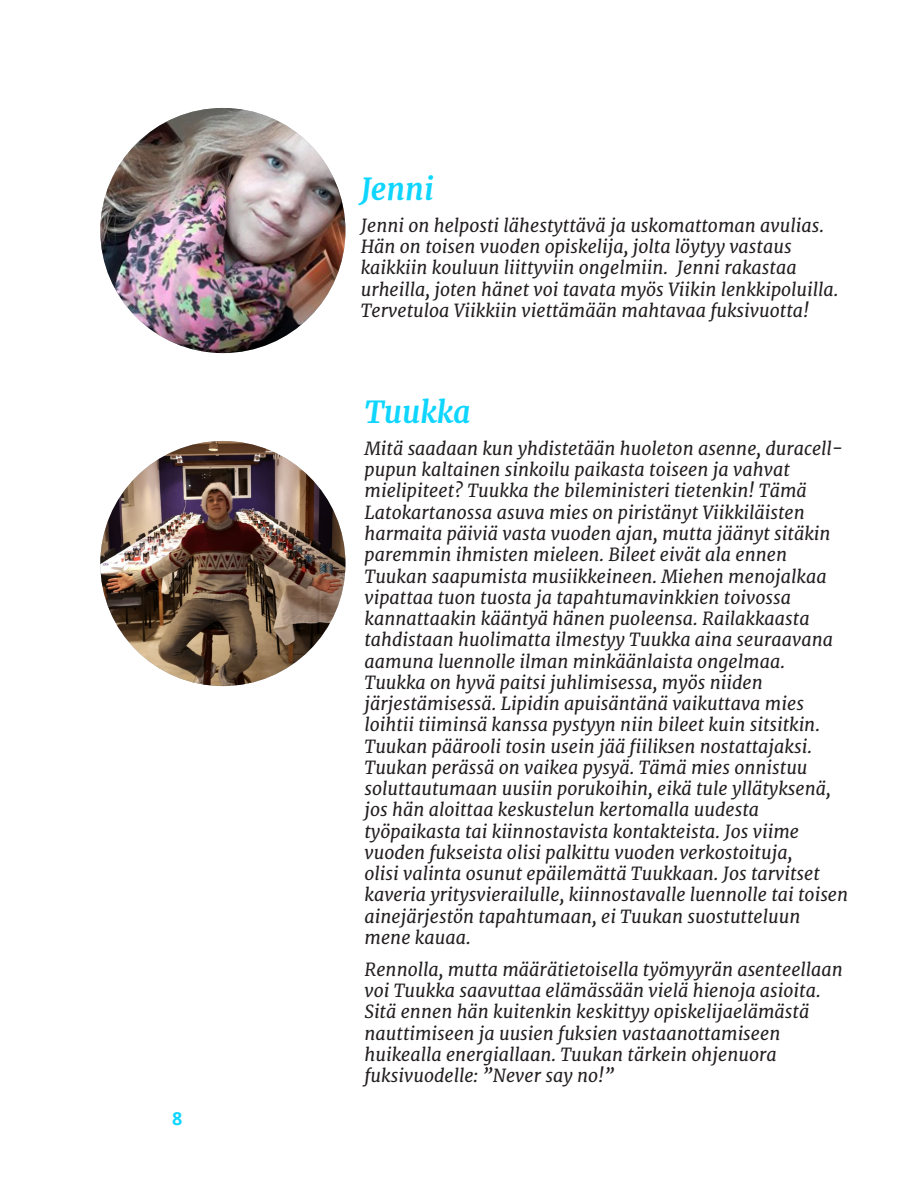
<style>
.page{position:relative;width:918px;height:1188px;background:#fff}
.page>*{position:absolute;margin:0;border:0;box-sizing:border-box;transform-origin:0 0}
.Short_Blurb_Header{font:italic 700 30px "Merriweather";color:#0fd6ff}
.Body_Text_-_Left{font:italic 18px/21.3px "Merriweather";color:#231f20}
.Editor_s_Position{font:700 18px "Open Sans";color:#0fd6ff}
</style>
<div class="page">
<img style="left:100px;top:108px;width:245px;height:245px;border-radius:123px">
<img style="left:100px;top:441px;width:245px;height:245px;border-radius:123px">
<p class="Editor_s_Position" style="left:172px;top:1105px;width:12px">8</p>
<p class="Short_Blurb_Header" style="left:361px;top:170px;width:74px">Jenni</p>
<p class="Body_Text_-_Left" style="left:361px;top:215px;width:479px">Jenni on helposti lähestyttävä ja uskomattoman avulias.<br>Hän on toisen vuoden opiskelija, jolta löytyy vastaus kaikkiin kouluun liittyviin ongelmiin. Jenni rakastaa urheilla, joten hänet voi tavata myös Viikin lenkkipoluilla.<br>Tervetuloa Viikkiin viettämään mahtavaa fuksivuotta!</p>
<p class="Short_Blurb_Header" style="left:364px;top:394px;width:108px">Tuukka</p>
<p class="Body_Text_-_Left" style="left:364px;top:438px;width:485px">Mitä saadaan kun yhdistetään huoleton asenne, duracell&shy;pupun kaltainen sinkoilu paikasta toiseen ja vahvat mielipiteet? Tuukka the bileministeri tietenkin! Tämä Latokartanossa asuva mies on piristänyt Viikkiläisten harmaita päiviä vasta vuoden ajan, mutta jäänyt sitäkin paremmin ihmisten mieleen. Bileet eivät ala ennen Tuukan saapumista musiikkeineen. Miehen menojalkaa vipattaa tuon tuosta ja tapahtumavinkkien toivossa kannattaakin kääntyä hänen puoleensa. Railakkaasta tahdistaan huolimatta ilmestyy Tuukka aina seuraavana aamuna luennolle ilman minkäänlaista ongelmaa.<br>Tuukka on hyvä paitsi juhlimisessa, myös niiden järjestämisessä. Lipidin apuisäntänä vaikuttava mies loihtii tiiminsä kanssa pystyyn niin bileet kuin sitsitkin.<br>Tuukan päärooli tosin usein jää fiiliksen nostattajaksi.<br>Tuukan perässä on vaikea pysyä. Tämä mies onnistuu soluttautumaan uusiin porukoihin, eikä tule yllätyksenä, jos hän aloittaa keskustelun kertomalla uudesta työpaikasta tai kiinnostavista kontakteista. Jos viime vuoden fukseista olisi palkittu vuoden verkostoituja,<br>olisi valinta osunut epäilemättä Tuukkaan. Jos tarvitset kaveria yritysvierailulle, kiinnostavalle luennolle tai toisen ainejärjestön tapahtumaan, ei Tuukan suostutteluun mene kauaa.</p>
<p class="Body_Text_-_Left" style="left:364px;top:959px;width:480px">Rennolla, mutta määrätietoisella työmyyrän asenteellaan voi Tuukka saavuttaa elämässään vielä hienoja asioita.<br>Sitä ennen hän kuitenkin keskittyy opiskelijaelämästä nauttimiseen ja uusien fuksien vastaanottamiseen huikealla energiallaan. Tuukan tärkein ohjenuora fuksivuodelle: ”Never say no!”</p>
</div>
